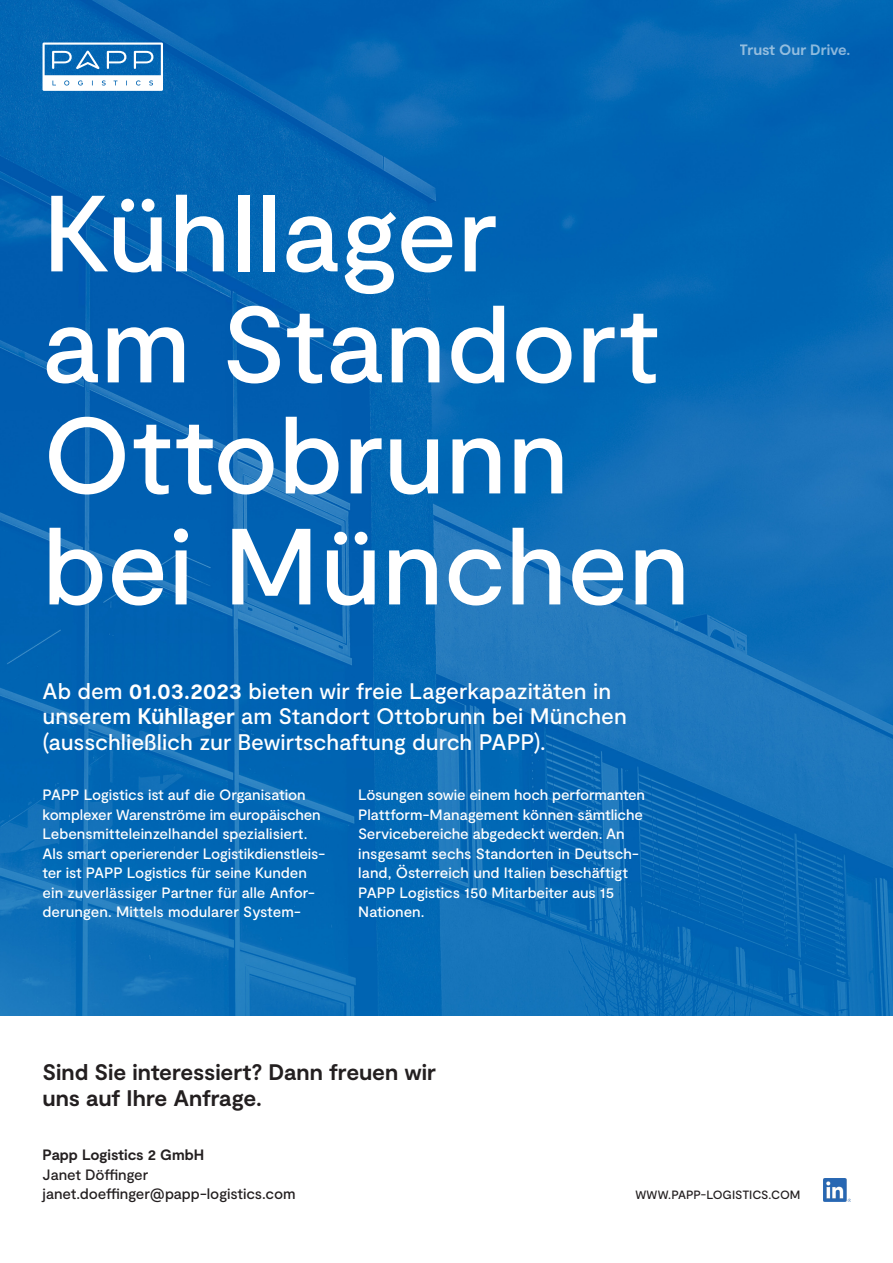
<style>
.page{position:relative;width:893px;height:1263px;background:#fff}
.page>*{position:absolute;margin:0;border:0;box-sizing:border-box;transform-origin:0 0}
.Highlight{font:500 108px "Moderat";color:#fff}
.Highlight-2{font:500 22.5px "Moderat";color:#fff}
.Copy{font:700 22.5px/25.5px "Moderat";letter-spacing:-.005em;color:#231f20}
.Marginal{font:500 15px/19.5px "Moderat";letter-spacing:-.005em;color:#fff}
.Copy-2{font:500 15px "Moderat";letter-spacing:-.005em;color:#231f20}
.Copy-3{font:700 15px "Moderat";letter-spacing:-.005em;color:#231f20}
.t1{font:700 15px "Moderat";letter-spacing:-.005em;color:#fff}
.Marginal-2{font:500 12px "Moderat";letter-spacing:-.01em;color:#231f20}
.s1{font-weight:700}
</style>
<div class="page">
<img style="left:0;top:0;width:893px;height:1015px">
<svg style="left:43px;top:43px;width:120px;height:48px"></svg>
<img style="left:823px;top:1178px;width:27px;height:23px">
<p class="Highlight" style="left:43px;top:171px;width:456px">Kühllager</p>
<p class="Highlight" style="left:43px;top:282px;width:618px">am Standort</p>
<p class="Highlight" style="left:43px;top:393px;width:528px">Ottobrunn</p>
<p class="Highlight" style="left:43px;top:504px;width:649px">bei München</p>
<p class="Highlight-2" style="left:43px;top:678px;width:570px">Ab dem <span class="s1">01.03.2023</span> bieten wir freie Lagerkapazitäten in</p>
<p class="Highlight-2" style="left:43px;top:703px;width:586px">unserem <span class="s1">Kühllager</span> am Standort Ottobrunn bei München</p>
<p class="Highlight-2" style="left:43px;top:729px;width:505px">(ausschließlich zur Bewirtschaftung durch PAPP).</p>
<p class="Marginal" style="left:43px;top:786px;width:280px">PAPP Logistics ist auf die Organisation komplexer Warenströme im europäischen<br>Lebensmitteleinzelhandel spezialisiert.</p>
<p class="Marginal" style="left:43px;top:844px;width:284px">Als smart operierender Logistikdienstleis&shy;ter ist PAPP Logistics für seine Kunden</p>
<p class="Marginal" style="left:43px;top:883px;width:274px">ein zuverlässiger Partner für alle Anfor-</p>
<p class="Marginal" style="left:43px;top:903px;width:260px">derungen. Mittels modularer System-</p>
<p class="Marginal" style="left:358px;top:786px;width:288px">Lösungen sowie einem hoch performanten Plattform-Management können sämtliche Servicebereiche abgedeckt werden. An insgesamt sechs Standorten in Deutsch&shy;land, Österreich und Italien beschäftigt PAPP Logistics 150 Mitarbeiter aus 15<br>Nationen.</p>
<p class="t1" style="left:740px;top:41px;width:112px">Trust Our Drive.</p>
<p class="Copy" style="left:43px;top:1061px;width:395px">Sind Sie interessiert? Dann freuen wir uns auf Ihre Anfrage.</p>
<p class="Copy-3" style="left:43px;top:1146px;width:163px">Papp Logistics 2 GmbH</p>
<p class="Copy-2" style="left:43px;top:1166px;width:107px">Janet Döffinger</p>
<p class="Copy-2" style="left:43px;top:1185px;width:255px">janet.doeffinger@papp-logistics.com</p>
<p class="Marginal-2" style="left:635px;top:1188px;width:166px">WWW.PAPP-LOGISTICS.COM</p>
</div>
